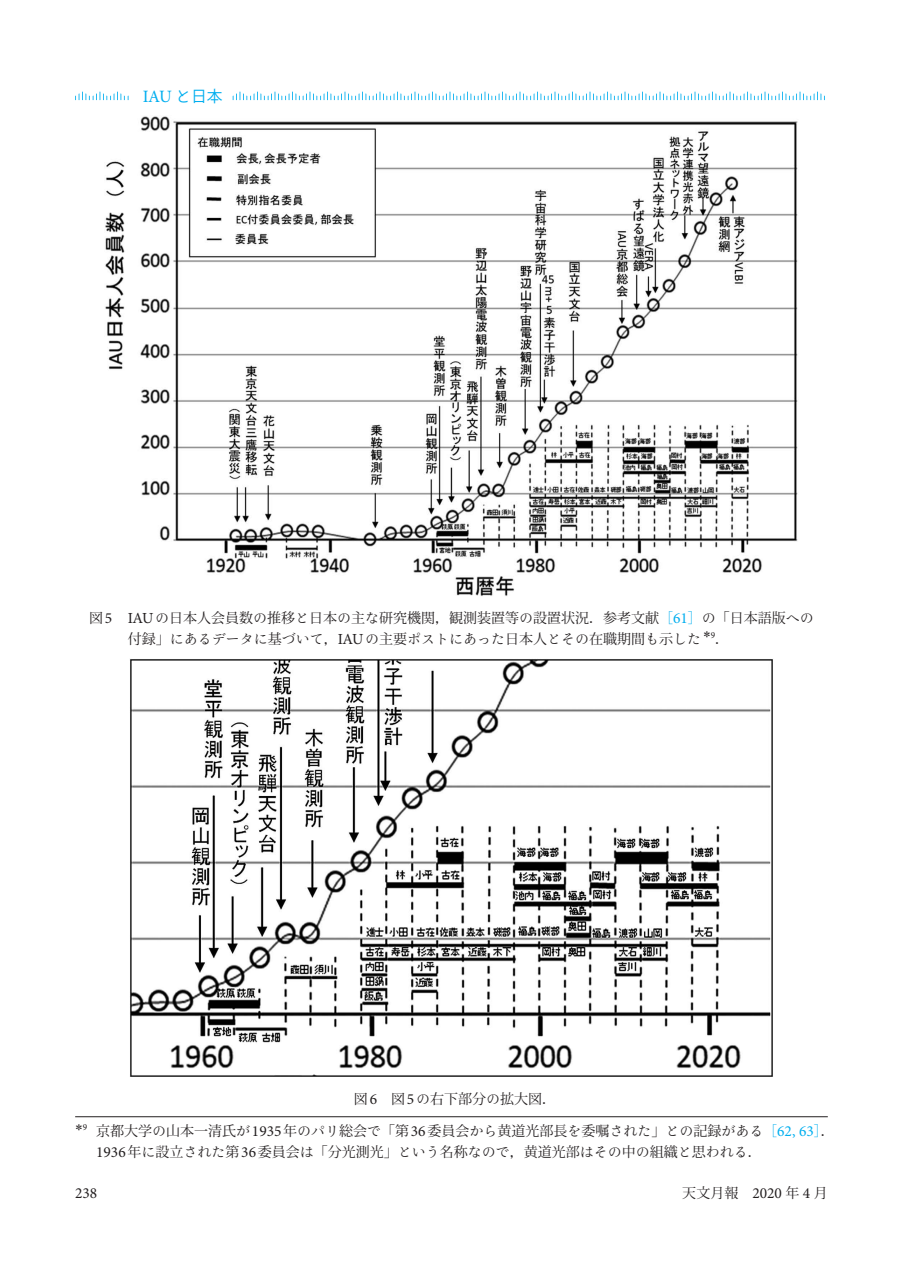
<style>
.page{position:relative;width:903px;height:1275px;background:#fff}
.page>*{position:absolute;margin:0;border:0;box-sizing:border-box;transform-origin:0 0}
.t1{font:17.32px "Minion Pro";color:#00aeef}
.t2{font:15.4px "Minion Pro";color:#231f20}
.t3{font:15.4px "Times New Roman";color:#231f20}
.t4{font:14px/21px "Koz Min Pro";color:#231f20}
.t5{font:14px "Ryo Text Plus N";color:#231f20}
.s1{font-family:"Ryo Gothic Plus N";font-size:15.75px}
.s2{font-family:"Koz Go Pro";font-size:15.75px}
.s3{font-family:"Minion Pro";font-size:15.4px}
.s4{font-family:"Ryo Text Plus N"}
.s5{color:#00aeef}
.s6{font-family:"Minion Pro";font-size:15.4px;color:#00aeef}
.s7{font-family:"Koz Min Pro"}
.s8{font-family:"Times New Roman";font-size:15.4px}
</style>
<div class="page">
<img style="left:105px;top:116px;width:693px;height:480px">
<img style="left:130px;top:659px;width:643px;height:418px">
<hr style="left:75px;top:1116px;width:753px;height:1px;background:#231f20">
<svg style="left:75px;top:92px;width:750px;height:8px"></svg>
<div style="left:130px;top:88px;width:101px;height:16px;background:#fff"></div>
<p class="t1" style="left:143px;top:85px;width:81px">IAU <span class="s1">と</span><span class="s2">日本</span></p>
<p class="t4" style="left:89px;top:607px;width:726px">図<span class="s3">5 IAU</span><span class="s4">の</span>日本人会員数<span class="s4">の</span>推移<span class="s4">と</span>日本<span class="s4">の</span>主<span class="s4">な</span>研究機関，観測装置等<span class="s4">の</span>設置状況．参考文献<span class="s5">［</span><span class="s6">61</span><span class="s5">］</span><span class="s4">の</span>「日本語版<span class="s4">への</span></p>
<p class="t5" style="left:128px;top:630px;width:603px"><span class="s7">付録」</span>にあるデータに<span class="s7">基</span>づいて<span class="s7">，</span><span class="s3">IAU</span>の<span class="s7">主要</span>ポストにあった<span class="s7">日本人</span>とその<span class="s7">在職期間</span>も<span class="s7">示</span>した<span class="s8">*</span><sup>9</sup><span class="s7">．</span></p>
<p class="t4" style="left:354px;top:1087px;width:204px">図<span class="s3">6</span>　図<span class="s3">5</span><span class="s4">の</span>右下部分<span class="s4">の</span>拡大図．</p>
<p class="t3" style="left:75px;top:1118px;width:14px">*<sup>9</sup></p>
<p class="t4" style="left:96px;top:1120px;width:740px">京都大学<span class="s4">の</span>山本一清氏<span class="s4">が</span><span class="s3">1935</span>年<span class="s4">のパリ</span>総会<span class="s4">で</span>「第<span class="s3">36</span>委員会<span class="s4">から</span>黄道光部長<span class="s4">を</span>委嘱<span class="s4">された</span>」<span class="s4">との</span>記録<span class="s4">がある</span><span class="s5">［</span><span class="s6">62, 63</span><span class="s5">］</span>．<br><span class="s3">1936</span>年<span class="s4">に</span>設立<span class="s4">された</span>第<span class="s3">36</span>委員会<span class="s4">は</span>「分光測光」<span class="s4">という</span>名称<span class="s4">なので</span>，黄道光部<span class="s4">はその</span>中<span class="s4">の</span>組織<span class="s4">と</span>思<span class="s4">われる</span>．</p>
<p class="t2" style="left:75px;top:1182px;width:24px">238</p>
<p class="t4" style="left:682px;top:1182px;width:147px">天文月報　<span class="s3">2020</span> 年 <span class="s3">4</span> 月</p>
</div>
